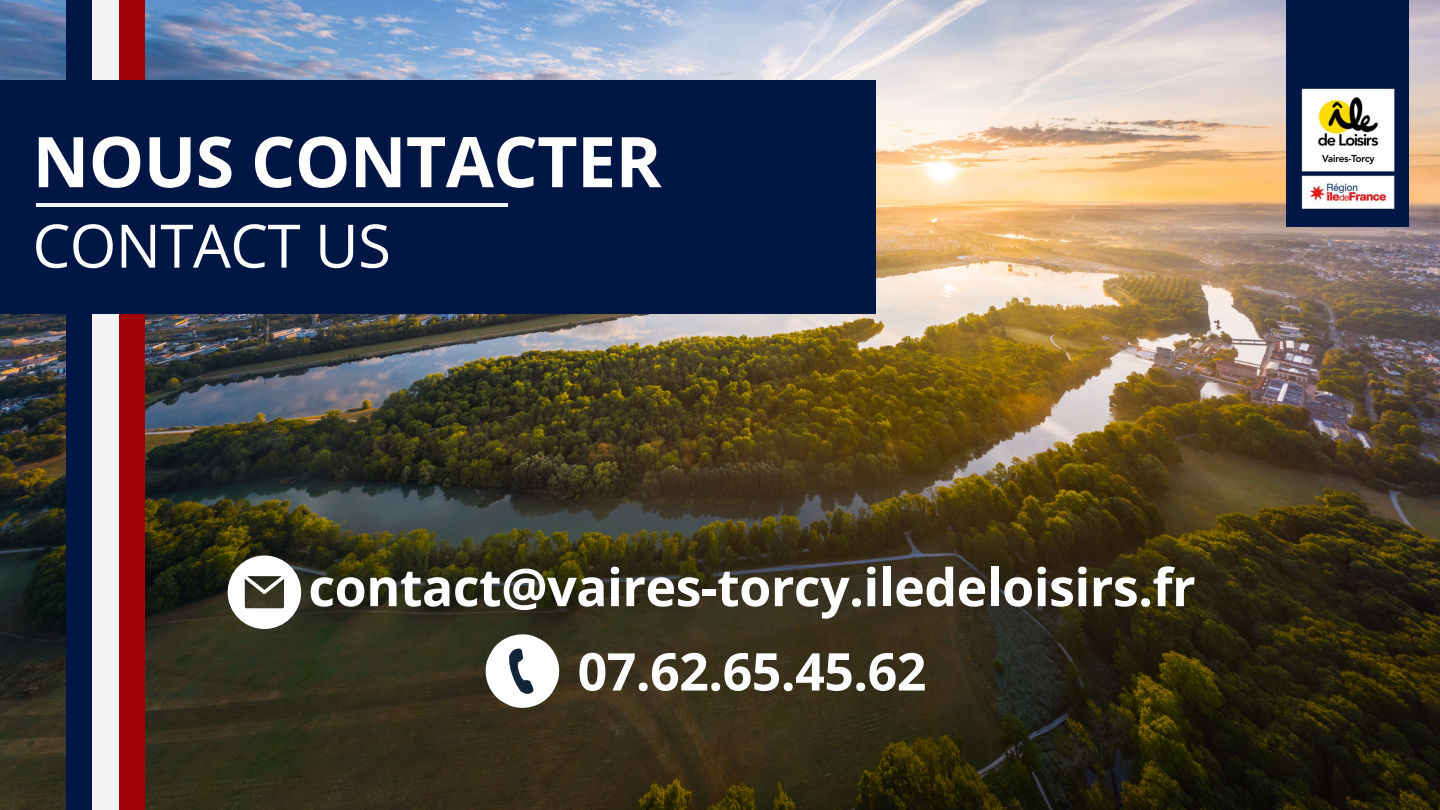
<style>
.page{position:relative;width:1440px;height:810px;background:#fff}
.page>*{position:absolute;margin:0;border:0;box-sizing:border-box;transform-origin:0 0}
.t1{font:700 70px "Open Sans";letter-spacing:-.01em;color:#fff}
.t2{font:60px "Open Sans";letter-spacing:-.01em;color:#fff}
.t3{font:700 52px "Open Sans";letter-spacing:-.01em;color:#fff}
</style>
<div class="page">
<img style="left:0;top:0;width:1440px;height:810px">
<div style="left:66px;top:0;width:28px;height:810px;background:#001644"></div>
<div style="left:92px;top:0;width:30px;height:810px;background:#f4f4f4"></div>
<div style="left:119px;top:0;width:25px;height:810px;background:#9e0107"></div>
<div style="left:0;top:81px;width:876px;height:233px;background:#001644"></div>
<div style="left:1287px;top:0;width:122px;height:227px;background:#001644"></div>
<img style="left:1302px;top:88px;width:93px;height:121px">
<hr style="left:37px;top:203px;width:471px;height:4px;background:#f4f4f4">
<svg style="left:228px;top:555px;width:73px;height:74px"></svg>
<svg style="left:473px;top:621px;width:99px;height:100px"></svg>
<p class="t1" style="left:32px;top:112px;width:631px">NOUS CONTACTER</p>
<p class="t2" style="left:32px;top:204px;width:360px">CONTACT US</p>
<p class="t3" style="left:308px;top:551px;width:889px">contact@vaires-torcy.iledeloisirs.fr</p>
<p class="t3" style="left:578px;top:635px;width:350px">07.62.65.45.62</p>
</div>
